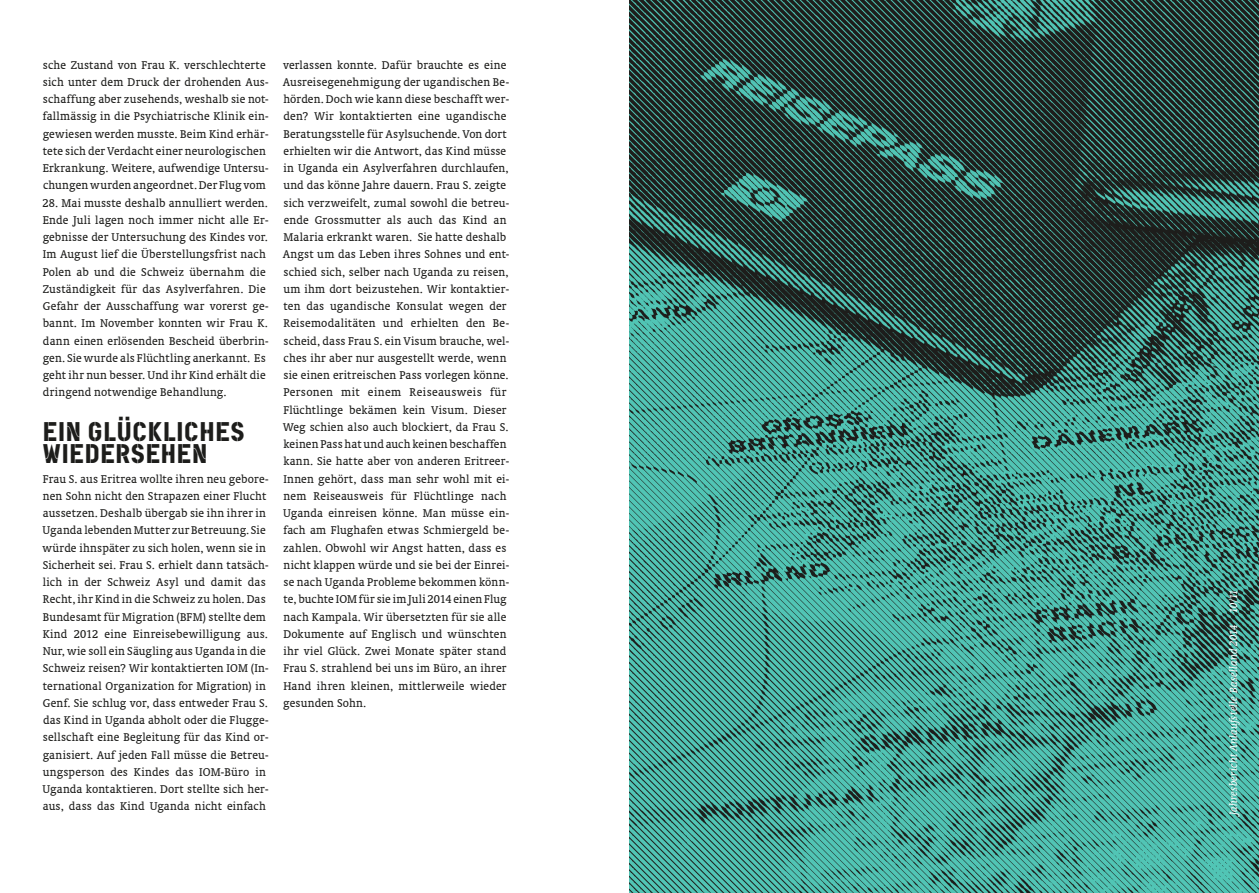
<style>
.page{position:relative;width:1259px;height:893px;background:#fff}
.page>*{position:absolute;margin:0;border:0;box-sizing:border-box;transform-origin:0 0}
.t1{font:27px/22.5px "Cargo";letter-spacing:.005em;color:#1d1d1b}
.t2{font:12.75px/17.2px "Oranda BT";letter-spacing:.01em;color:#1d1d1b}
.t3{font:italic 12px "Oranda BT";letter-spacing:.01em;color:#fff}
</style>
<div class="page">
<img style="left:629px;top:0;width:630px;height:893px">
<p class="t2" style="left:43px;top:56px;width:227px">sche Zustand von Frau K. verschlechterte sich unter dem Druck der drohenden Aus&shy;schaffung aber zusehends, weshalb sie not&shy;fallmässig in die Psychiatrische Klinik ein&shy;gewiesen werden musste. Beim Kind erhär&shy;tete sich der Verdacht einer neurologischen Erkrankung. Weitere, aufwendige Untersu&shy;chungen wurden angeordnet. Der Flug vom</p>
<p class="t2" style="left:43px;top:194px;width:227px">28. Mai musste deshalb annulliert werden.<br>Ende Juli lagen noch immer nicht alle Er&shy;gebnisse der Untersuchung des Kindes vor.<br>Im August lief die Überstellungsfrist nach Polen ab und die Schweiz übernahm die Zuständigkeit für das Asylverfahren. Die Gefahr der Ausschaffung war vorerst ge&shy;bannt. Im November konnten wir Frau K. dann einen erlösenden Bescheid überbrin&shy;gen. Sie wurde als Flüchtling anerkannt. Es geht ihr nun besser. Und ihr Kind erhält die dringend notwendige Behandlung.</p>
<h1 class="t1" style="left:43px;top:420px;width:204px">EIN GLÜCKLICHES<br>WIEDERSEHEN</h1>
<p class="t2" style="left:42px;top:470px;width:228px">Frau S. aus Eritrea wollte ihren neu gebore&shy;nen Sohn nicht den Strapazen einer Flucht aussetzen. Deshalb übergab sie ihn ihrer in Uganda lebenden Mutter zur Betreuung. Sie würde ihnspäter zu sich holen, wenn sie in Sicherheit sei. Frau S. erhielt dann tatsäch&shy;lich in der Schweiz Asyl und damit das Recht, ihr Kind in die Schweiz zu holen. Das Bundesamt für Migration (BFM) stellte dem Kind 2012 eine Einreisebewilligung aus.<br>Nur, wie soll ein Säugling aus Uganda in die Schweiz reisen? Wir kontaktierten IOM (In&shy;ternational Organization for Migration) in Genf. Sie schlug vor, dass entweder Frau S. das Kind in Uganda abholt oder die Flugge&shy;sellschaft eine Begleitung für das Kind or&shy;ganisiert. Auf jeden Fall müsse die Betreu&shy;ungsperson des Kindes das IOM-Büro in Uganda kontaktieren. Dort stellte sich her&shy;aus, dass das Kind Uganda nicht einfach</p>
<p class="t2" style="left:283px;top:56px;width:228px">verlassen konnte. Dafür brauchte es eine Ausreisegenehmigung der ugandischen Be&shy;hörden. Doch wie kann diese beschafft wer&shy;den? Wir kontaktierten eine ugandische Beratungsstelle für Asylsuchende. Von dort erhielten wir die Antwort, das Kind müsse in Uganda ein Asylverfahren durchlaufen, und das könne Jahre dauern. Frau S. zeigte sich verzweifelt, zumal sowohl die betreu&shy;ende Grossmutter als auch das Kind an Malaria erkrankt waren. Sie hatte deshalb Angst um das Leben ihres Sohnes und ent&shy;schied sich, selber nach Uganda zu reisen, um ihm dort beizustehen. Wir kontaktier&shy;ten das ugandische Konsulat wegen der Reisemodalitäten und erhielten den Be&shy;scheid, dass Frau S. ein Visum brauche, wel&shy;ches ihr aber nur ausgestellt werde, wenn sie einen eritreischen Pass vorlegen könne.<br>Personen mit einem Reiseausweis für Flüchtlinge bekämen kein Visum. Dieser Weg schien also auch blockiert, da Frau S. keinen Pass hat und auch keinen beschaffen kann. Sie hatte aber von anderen Eritreer-Innen gehört, dass man sehr wohl mit ei&shy;nem Reiseausweis für Flüchtlinge nach Uganda einreisen könne. Man müsse ein&shy;fach am Flughafen etwas Schmiergeld be&shy;zahlen. Obwohl wir Angst hatten, dass es nicht klappen würde und sie bei der Einrei&shy;se nach Uganda Probleme bekommen könn&shy;te, buchte IOM für sie im Juli 2014 einen Flug nach Kampala. Wir übersetzten für sie alle Dokumente auf Englisch und wünschten ihr viel Glück. Zwei Monate später stand Frau S. strahlend bei uns im Büro, an ihrer Hand ihren kleinen, mittlerweile wieder gesunden Sohn.</p>
<p class="t3" style="left:1226px;top:815px;width:227px;rotate:-90deg">Jahresbericht Anlaufstelle Baselland 2014 10/11</p>
</div>
